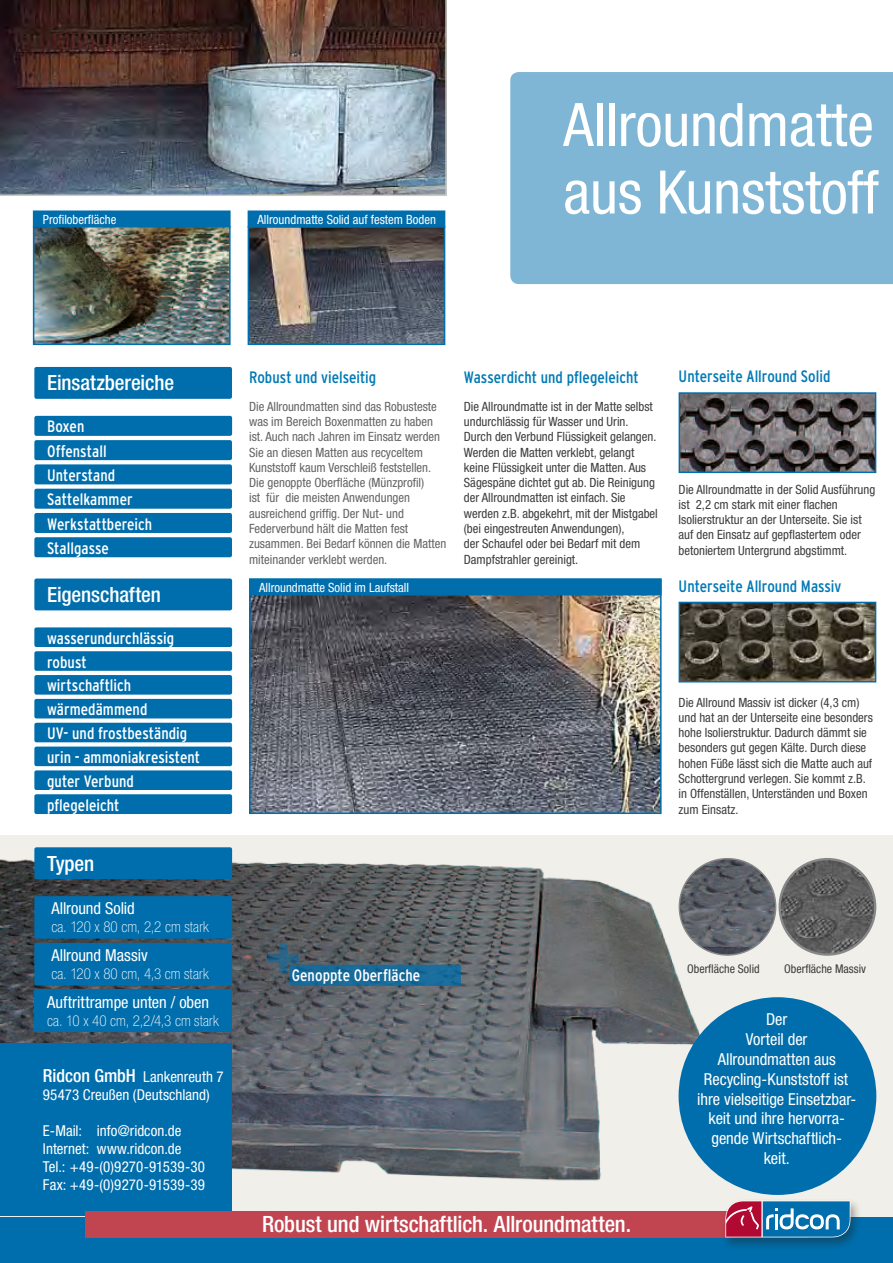
<style>
.page{position:relative;width:893px;height:1263px;background:#fff}
.page>*{position:absolute;margin:0;border:0;box-sizing:border-box;transform-origin:0 0}
.t1{font:condensed 60px/67.5px "Helvetica Neue LT Pro";color:#fff}
.t2{font:500 condensed 22.5px "Helvetica Neue LT Pro";letter-spacing:-.005em;color:#fff}
.t3{font:500 condensed 21px "Helvetica Neue LT Pro";letter-spacing:-.005em;color:#fff}
.t4{font:condensed 16.5px/23.9px "Interstate";color:#fff}
.t5{font:condensed 16.5px/19.8px "Helvetica Neue LT Pro";letter-spacing:-.005em;color:#fff;text-align:center}
.t6{font:condensed 16.5px "Interstate";color:#007ab5}
.t7{font:condensed 15px/18px "Helvetica Neue LT Pro";letter-spacing:.005em;color:#fff}
.t8{font:100 condensed 15px "Helvetica Neue LT Std";letter-spacing:.015em;color:#fff}
.t9{font:condensed 12.75px/15.3px "Helvetica Neue LT Pro";color:#3d3d3c}
.t10{font:condensed 12.75px/15.3px "Helvetica Neue LT Pro";color:#646463}
.t11{font:condensed 12.75px "Helvetica Neue LT Pro";color:#fff}
.t12{font:condensed 12px "Helvetica Neue LT Pro";color:#3d3d3c}
.s1{font-weight:500;font-size:18px}
</style>
<div class="page">
<div style="left:0;top:835px;width:893px;height:417px;background:#f0efea"></div>
<img style="left:0;top:813px;width:717px;height:368px">
<img style="left:780px;top:859px;width:95px;height:95px;border-radius:48px">
<div style="left:778px;top:858px;width:98px;height:98px;border:2px solid #878787;border-radius:50%"></div>
<img style="left:679px;top:859px;width:97px;height:96px;border-radius:48px">
<img style="left:682px;top:395px;width:191px;height:75px">
<div style="left:679px;top:392px;width:197px;height:81px;border:2px solid #006eac"></div>
<div style="left:34px;top:440px;width:198px;height:20px;background:#006eac;border-radius:2px"></div>
<div style="left:34px;top:416px;width:198px;height:20px;background:#006eac;border-radius:2px"></div>
<div style="left:34px;top:367px;width:198px;height:32px;background:#006eac;border-radius:2px"></div>
<div style="left:34px;top:489px;width:198px;height:20px;background:#006eac;border-radius:2px"></div>
<div style="left:34px;top:464px;width:198px;height:20px;background:#006eac;border-radius:2px"></div>
<div style="left:34px;top:513px;width:198px;height:20px;background:#006eac;border-radius:2px"></div>
<div style="left:34px;top:537px;width:198px;height:20px;background:#006eac;border-radius:2px"></div>
<div style="left:34px;top:578px;width:198px;height:32px;background:#006eac;border-radius:2px"></div>
<div style="left:34px;top:651px;width:198px;height:20px;background:#006eac;border-radius:2px"></div>
<div style="left:34px;top:627px;width:198px;height:20px;background:#006eac;border-radius:2px"></div>
<div style="left:34px;top:699px;width:198px;height:19px;background:#006eac;border-radius:2px"></div>
<div style="left:34px;top:675px;width:198px;height:20px;background:#006eac;border-radius:2px"></div>
<div style="left:34px;top:723px;width:198px;height:19px;background:#006eac;border-radius:2px"></div>
<div style="left:34px;top:746px;width:198px;height:20px;background:#006eac;border-radius:2px"></div>
<div style="left:34px;top:770px;width:198px;height:20px;background:#006eac;border-radius:2px"></div>
<div style="left:34px;top:794px;width:198px;height:20px;background:#006eac;border-radius:2px"></div>
<img style="left:251px;top:229px;width:191px;height:113px">
<div style="left:248px;top:226px;width:197px;height:119px;border:2px solid #006eac"></div>
<div style="left:248px;top:211px;width:197px;height:16px;background:#006eac"></div>
<div style="left:248px;top:210px;width:197px;height:17px;border:2px solid #006eac"></div>
<div style="left:34px;top:211px;width:196px;height:16px;background:#006eac"></div>
<div style="left:33px;top:210px;width:198px;height:17px;border:2px solid #006eac"></div>
<img style="left:36px;top:229px;width:192px;height:113px">
<div style="left:33px;top:226px;width:198px;height:119px;border:2px solid #006eac"></div>
<img style="left:0;top:0;width:447px;height:196px">
<img style="left:252px;top:595px;width:407px;height:216px">
<div style="left:249px;top:578px;width:413px;height:236px;border:2px solid #006eac"></div>
<div style="left:34px;top:896px;width:198px;height:43px;background:#006eac;border-radius:2px"></div>
<div style="left:34px;top:943px;width:198px;height:42px;background:#006eac;border-radius:2px"></div>
<div style="left:34px;top:990px;width:198px;height:42px;background:#006eac"></div>
<div style="left:34px;top:847px;width:198px;height:32px;background:#006eac;border-radius:2px"></div>
<img style="left:682px;top:605px;width:191px;height:74px">
<div style="left:679px;top:602px;width:197px;height:80px;border:2px solid #006eac"></div>
<div style="left:250px;top:579px;width:411px;height:16px;background:#006eac"></div>
<div style="left:249px;top:578px;width:413px;height:17px;border:2px solid #006eac"></div>
<div style="left:679px;top:997px;width:197px;height:198px;background:#006eac;border-radius:50%"></div>
<div style="left:0;top:1043px;width:232px;height:173px;background:#006eac"></div>
<div style="left:0;top:1217px;width:893px;height:46px;background:#006eac"></div>
<div style="left:85px;top:1211px;width:723px;height:26px;background:#c14550"></div>
<div style="left:721px;top:1198px;width:141px;height:53px;background:#1d1d1b;opacity:.4"></div>
<svg style="left:725px;top:1200px;width:125px;height:37px"></svg>
<div style="left:510px;top:72px;width:383px;height:212px;background:#80b6d5"></div>
<div style="left:290px;top:965px;width:171px;height:21px;background:#186b9b"></div>
<svg style="left:268px;top:943px;width:31px;height:31px"></svg>
<p class="t11" style="left:43px;top:212px;width:75px">Profiloberfläche</p>
<p class="t11" style="left:258px;top:212px;width:180px">Allroundmatte Solid auf festem Boden</p>
<h1 class="t1" style="left:563px;top:90px;width:317px">Allroundmatte aus Kunststoff</h1>
<h3 class="t3" style="left:47px;top:370px;width:128px">Einsatzbereiche</h3>
<p class="t4" style="left:47px;top:415px;width:39px">Boxen</p>
<p class="t4" style="left:47px;top:439px;width:61px">Offenstall</p>
<p class="t4" style="left:47px;top:463px;width:70px">Unterstand</p>
<p class="t4" style="left:47px;top:511px;width:107px;line-height:24.3px">Werkstattbereich<br>Stallgasse</p>
<h3 class="t3" style="left:47px;top:582px;width:115px">Eigenschaften</h3>
<p class="t4" style="left:47px;top:487px;width:87px">Sattelkammer</p>
<p class="t4" style="left:47px;top:626px;width:128px">wasserundurchlässig</p>
<p class="t4" style="left:47px;top:650px;width:41px">robust</p>
<p class="t4" style="left:47px;top:673px;width:86px">wirtschaftlich</p>
<p class="t4" style="left:47px;top:721px;width:154px">UV- und frostbeständig urin - ammoniakresistent guter Verbund pflegeleicht</p>
<p class="t4" style="left:47px;top:697px;width:102px">wärmedämmend</p>
<h3 class="t3" style="left:47px;top:851px;width:49px">Typen</h3>
<p class="t5" style="left:51px;top:898px;width:85px">Allround Solid</p>
<p class="t8" style="left:51px;top:918px;width:159px">ca. 120 x 80 cm, 2,2 cm stark</p>
<p class="t5" style="left:51px;top:945px;width:98px">Allround Massiv</p>
<p class="t8" style="left:51px;top:965px;width:159px">ca. 120 x 80 cm, 4,3 cm stark</p>
<p class="t5" style="left:47px;top:992px;width:163px">Auftrittrampe unten / oben</p>
<p class="t8" style="left:47px;top:1012px;width:173px">ca. 10 x 40 cm, 2,2/4,3 cm stark</p>
<p class="t7" style="left:43px;top:1068px;width:182px"><span class="s1">Ridcon GmbH</span> Lankenreuth 7<br>95473 Creußen (Deutschland)</p>
<p class="t7" style="left:43px;top:1122px;width:164px">E-Mail: info@ridcon.de<br>Internet: www.ridcon.de<br>Tel.: +49-(0)9270-91539-30<br>Fax: +49-(0)9270-91539-39</p>
<p class="t6" style="left:249px;top:367px;width:129px">Robust und vielseitig</p>
<p class="t10" style="left:249px;top:398px;width:199px">Die Allroundmatten sind das Robusteste was im Bereich Boxenmatten zu haben ist. Auch nach Jahren im Einsatz werden Sie an diesen Matten aus recyceltem Kunststoff kaum Verschleiß feststellen.<br>Die genoppte Oberfläche (Münzprofil)<br>ist für die meisten Anwendungen ausreichend griffig. Der Nut- und Federverbund hält die Matten fest zusammen. Bei Bedarf können die Matten miteinander verklebt werden.</p>
<p class="t11" style="left:259px;top:579px;width:151px">Allroundmatte Solid im Laufstall</p>
<p class="t6" style="left:464px;top:367px;width:177px">Wasserdicht und pflegeleicht</p>
<p class="t9" style="left:464px;top:398px;width:195px">Die Allroundmatte ist in der Matte selbst undurchlässig für Wasser und Urin.<br>Durch den Verbund Flüssigkeit gelangen.<br>Werden die Matten verklebt, gelangt keine Flüssigkeit unter die Matten. Aus Sägespäne dichtet gut ab. Die Reinigung der Allroundmatten ist einfach. Sie werden z.B. abgekehrt, mit der Mistgabel (bei eingestreuten Anwendungen),<br>der Schaufel oder bei Bedarf mit dem Dampfstrahler gereinigt.</p>
<p class="t6" style="left:679px;top:366px;width:153px">Unterseite Allround Solid</p>
<p class="t9" style="left:679px;top:481px;width:198px">Die Allroundmatte in der Solid Ausführung ist 2,2 cm stark mit einer flachen Isolierstruktur an der Unterseite. Sie ist auf den Einsatz auf gepflastertem oder betoniertem Untergrund abgstimmt.</p>
<p class="t6" style="left:679px;top:576px;width:164px">Unterseite Allround Massiv</p>
<p class="t9" style="left:679px;top:694px;width:196px">Die Allround Massiv ist dicker (4,3 cm) und hat an der Unterseite eine besonders hohe Isolierstruktur. Dadurch dämmt sie besonders gut gegen Kälte. Durch diese hohen Füße lässt sich die Matte auch auf Schottergrund verlegen. Sie kommt z.B. in Offenställen, Unterständen und Boxen zum Einsatz.</p>
<p class="t4" style="left:292px;top:963px;width:130px">Genoppte Oberfläche</p>
<p class="t12" style="left:687px;top:961px;width:74px">Oberfläche Solid</p>
<p class="t12" style="left:784px;top:961px;width:83px">Oberfläche Massiv</p>
<p class="t5" style="left:697px;top:1009px;width:160px">Der<br>Vorteil der<br>Allroundmatten aus<br>Recycling-Kunststoff ist ihre vielseitige Einsetzbar&shy;keit und ihre hervorra&shy;gende Wirtschaftlich&shy;keit.</p>
<h2 class="t2" style="left:262px;top:1211px;width:371px">Robust und wirtschaftlich. Allroundmatten.</h2>
</div>
